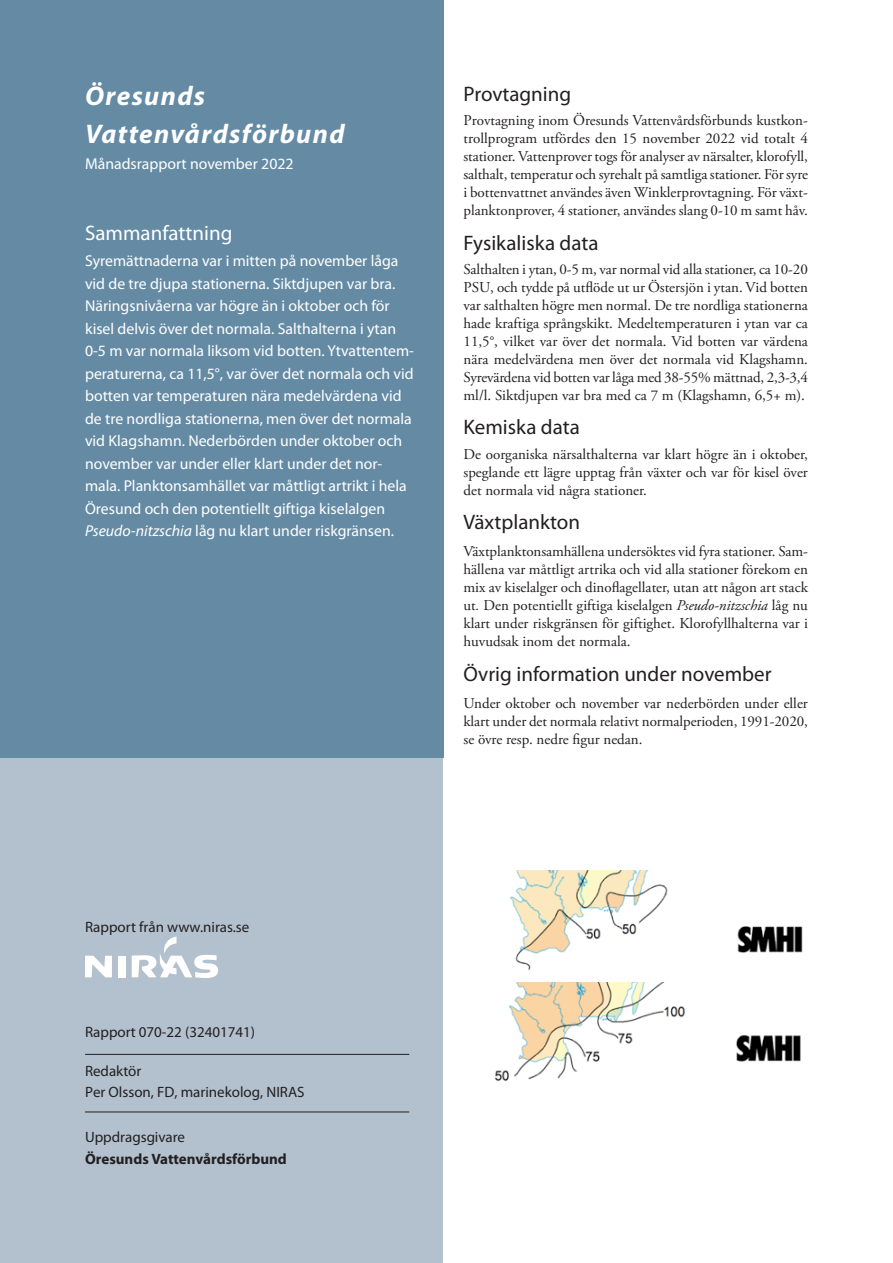
<style>
.page{position:relative;width:893px;height:1263px;background:#fff}
.page>*{position:absolute;margin:0;border:0;box-sizing:border-box;transform-origin:0 0}
.t1{font:italic 700 27px "Myriad Pro";letter-spacing:.05em;color:#fff}
.Body_Text{font:21px "Myriad Pro";color:#231f20}
.Mellanrubrik{font:21px "Myriad Pro";color:#231f20}
.t2{font:21px "Myriad Pro";color:#fff}
.Sammanfattning{font:15.75px/22.5px "Myriad Pro";color:#fff}
.Body_Text-2{font:15px/18px "Adobe Garamond Pro";color:#231f20;text-align:justify}
.Body_Text-3{font:15px "Myriad Pro";color:#231f20}
.Mellanrubrik-2{font:700 15px "Myriad Pro";color:#231f20}
.s1{font-style:italic}
</style>
<div class="page">
<div style="left:0;top:538px;width:443px;height:725px;background:#b3c1ce"></div>
<div style="left:0;top:0;width:443px;height:757px;background:#658ba4"></div>
<hr style="left:85px;top:1054px;width:324px;height:1px;background:#231f20">
<hr style="left:85px;top:1112px;width:324px;height:1px;background:#231f20">
<img style="left:510px;top:871px;width:293px;height:99px">
<svg style="left:85px;top:956px;width:27px;height:21px"></svg>
<div style="left:118px;top:956px;width:7px;height:21px;background:#fff"></div>
<svg style="left:132px;top:936px;width:86px;height:42px"></svg>
<img style="left:494px;top:982px;width:307px;height:99px">
<p class="t1" style="left:85px;top:79px;width:121px">Öresunds</p>
<p class="t1" style="left:85px;top:116px;width:261px">Vattenvårdsförbund</p>
<p class="Sammanfattning" style="left:85px;top:153px;width:210px">Månadsrapport november 2022</p>
<p class="t2" style="left:85px;top:220px;width:149px">Sammanfattning</p>
<p class="Sammanfattning" style="left:85px;top:249px;width:315px">Syremättnaderna var i mitten på november låga vid de tre djupa stationerna. Siktdjupen var bra.</p>
<p class="Sammanfattning" style="left:85px;top:294px;width:330px">Näringsnivåerna var högre än i oktober och för kisel delvis över det normala. Salthalterna i ytan 0-5 m var normala liksom vid botten. Ytvattentem&shy;peraturerna, ca 11,5°, var över det normala och vid botten var temperaturen nära medelvärdena vid de tre nordliga stationerna, men över det normala vid Klagshamn. Nederbörden under oktober och november var under eller klart under det nor&shy;mala. Planktonsamhället var måttligt artrikt i hela Öresund och den potentiellt giftiga kiselalgen <span class="s1">Pseudo-nitzschia</span> låg nu klart under riskgränsen.</p>
<p class="Mellanrubrik" style="left:463px;top:81px;width:109px">Provtagning</p>
<p class="Body_Text-2" style="left:463px;top:112px;width:346px">Provtagning inom Öresunds Vattenvårdsförbunds kustkon&shy;trollprogram utfördes den 15 november 2022 vid totalt 4 stationer. Vattenprover togs för analyser av närsalter, klorofyll, salthalt, temperatur och syrehalt på samtliga stationer. För syre i bottenvattnet användes även Winklerprovtagning. För växt&shy;planktonprover, 4 stationer, användes slang 0-10 m samt håv.</p>
<p class="Mellanrubrik" style="left:463px;top:230px;width:137px">Fysikaliska data</p>
<p class="Body_Text-2" style="left:463px;top:261px;width:346px">Salthalten i ytan, 0-5 m, var normal vid alla stationer, ca 10-20<br>PSU, och tydde på utflöde ut ur Östersjön i ytan. Vid botten var salthalten högre men normal. De tre nordliga stationerna hade kraftiga språngskikt. Medeltemperaturen i ytan var ca 11,5°, vilket var över det normala. Vid botten var värdena nära medelvärdena men över det normala vid Klagshamn.<br>Syrevärdena vid botten var låga med 38-55% mättnad, 2,3-3,4 ml/l. Siktdjupen var bra med ca 7 m (Klagshamn, 6,5+ m).</p>
<p class="Mellanrubrik" style="left:463px;top:414px;width:118px">Kemiska data</p>
<p class="Body_Text-2" style="left:463px;top:446px;width:346px">De oorganiska närsalthalterna var klart högre än i oktober, speglande ett lägre upptag från växter och var för kisel över det normala vid några stationer.</p>
<p class="Body_Text" style="left:463px;top:509px;width:118px">Växtplankton</p>
<p class="Body_Text-2" style="left:463px;top:543px;width:346px">Växtplanktonsamhällena undersöktes vid fyra stationer. Sam&shy;hällena var måttligt artrika och vid alla stationer förekom en mix av kiselalger och dinoflagellater, utan att någon art stack ut<span class="s1">.</span> Den potentiellt giftiga kiselalgen <span class="s1">Pseudo-nitzschia</span> låg nu klart under riskgränsen för giftighet. Klorofyllhalterna var i huvudsak inom det normala.</p>
<p class="Body_Text" style="left:463px;top:661px;width:310px">Övrig information under november</p>
<p class="Body_Text-2" style="left:463px;top:694px;width:346px">Under oktober och november var nederbörden under eller klart under det normala relativt normalperioden, 1991-2020, se övre resp. nedre figur nedan.</p>
<p class="Body_Text-3" style="left:85px;top:917px;width:166px">Rapport från www.niras.se</p>
<p class="Body_Text-3" style="left:85px;top:1022px;width:172px">Rapport 070-22 (32401741)</p>
<p class="Body_Text-3" style="left:85px;top:1061px;width:58px">Redaktör</p>
<p class="Body_Text-3" style="left:85px;top:1082px;width:221px">Per Olsson, FD, marinekolog, NIRAS</p>
<p class="Body_Text-3" style="left:85px;top:1127px;width:102px">Uppdragsgivare</p>
<p class="Mellanrubrik-2" style="left:85px;top:1149px;width:203px">Öresunds Vattenvårdsförbund</p>
</div>
